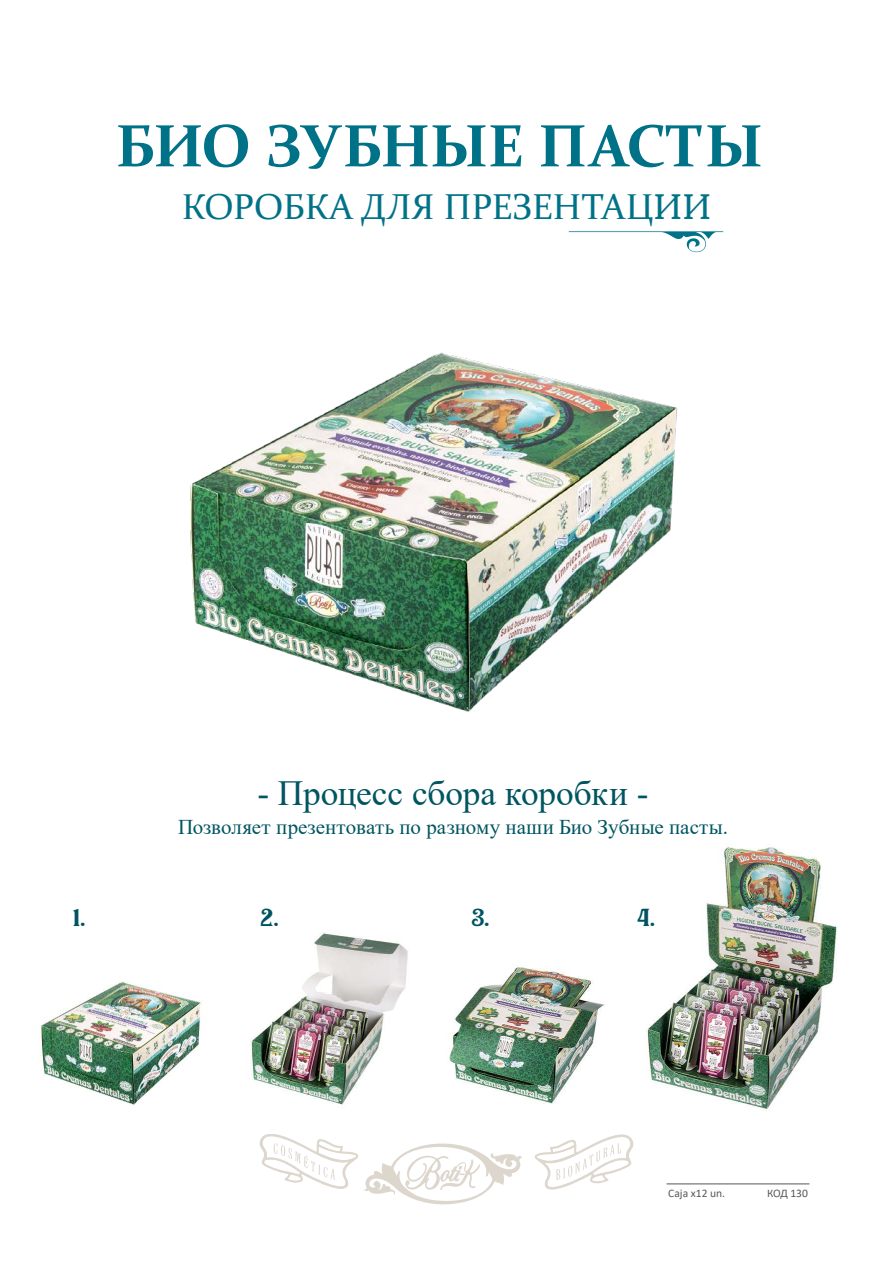
<style>
.page{position:relative;width:893px;height:1263px;background:#fff}
.page>*{position:absolute;margin:0;border:0;box-sizing:border-box;transform-origin:0 0}
.t1{font:700 60px "Constantia";letter-spacing:-.015em;color:#007288}
.t2{font:36px "Constantia";color:#007288}
.t3{font:36px "Barthez";color:#005461;scale:1.09 1}
.t4{font:35.25px "Times New Roman";letter-spacing:-.005em;color:#005561}
.t5{font:21px "Times New Roman";color:#005561}
.t6{font:11.55px "Calibri";color:#575756}
</style>
<div class="page">
<img style="left:190px;top:352px;width:488px;height:360px">
<img style="left:40px;top:847px;width:797px;height:358px">
<svg style="left:569px;top:231px;width:154px;height:21px"></svg>
<hr style="left:667px;top:1184px;width:142px;height:1px;background:#575756">
<svg style="left:260px;top:1134px;width:373px;height:70px"></svg>
<h1 class="t1" style="left:116px;top:104px;width:649px">БИО ЗУБНЫЕ ПАСТЫ</h1>
<h2 class="t2" style="left:182px;top:182px;width:531px">КОРОБКА ДЛЯ ПРЕЗЕНТАЦИИ</h2>
<h3 class="t4" style="left:257px;top:768px;width:393px">- Процесс сбора коробки -</h3>
<p class="t5" style="left:178px;top:812px;width:551px">Позволяет презентовать по разному наши Био Зубные пасты.</p>
<h2 class="t3" style="left:73px;top:884px;width:13px">1.</h2>
<h2 class="t3" style="left:261px;top:884px;width:18px">2.</h2>
<h2 class="t3" style="left:471px;top:884px;width:18px">3.</h2>
<h2 class="t3" style="left:637px;top:884px;width:18px">4.</h2>
<p class="t6" style="left:668px;top:1185px;width:58px">Caja x12 un.</p>
<p class="t6" style="left:767px;top:1185px;width:42px">КОД 130</p>
</div>
